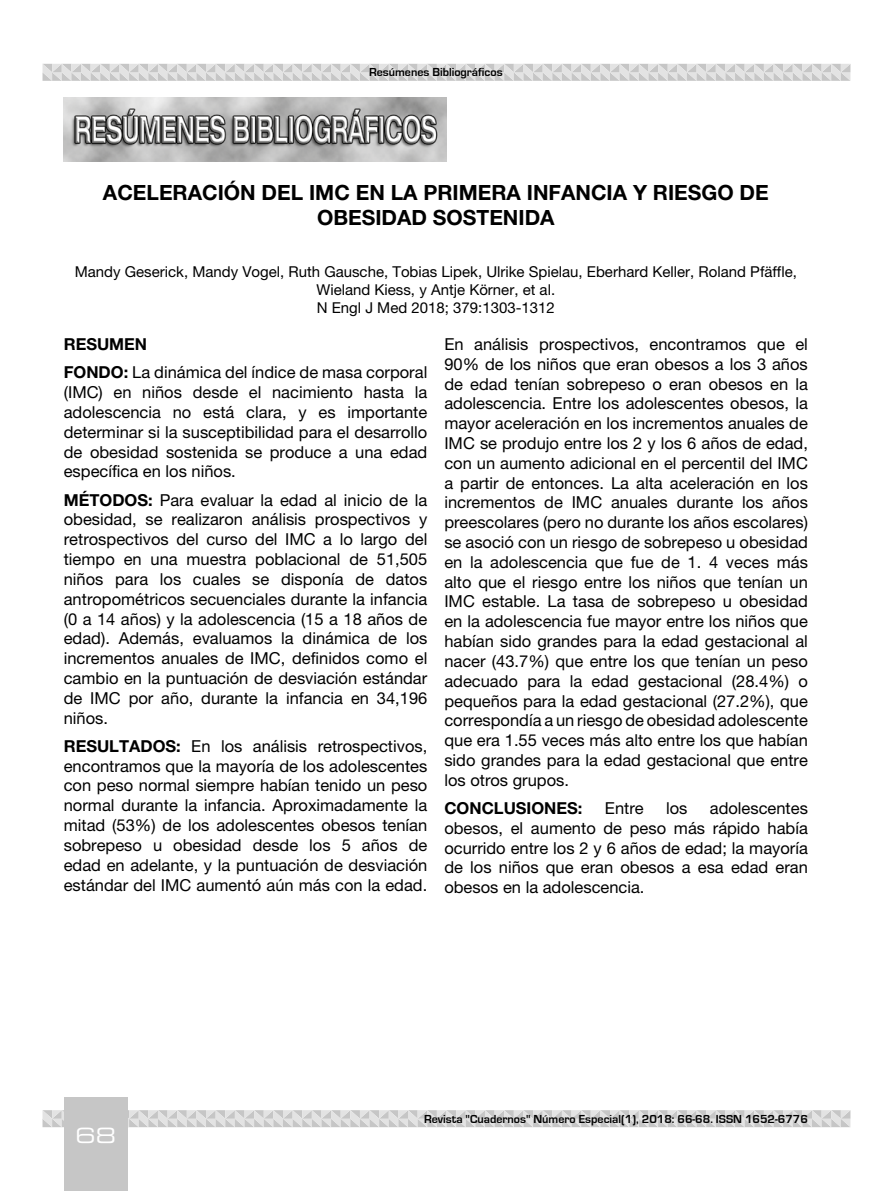
<style>
.page{position:relative;width:893px;height:1191px;background:#fff}
.page>*{position:absolute;margin:0;border:0;box-sizing:border-box;transform-origin:0 0}
.t1{font:700 21px/25.2px "Helvetica Neue LT Std";color:#000;text-align:center}
.t2{font:21px "Eurostile LT Std Ex 2";color:#fff}
.t3{font:16.5px/19.8px "Helvetica Neue LT Std";color:#000;text-align:justify}
.t4{font:700 16.5px "Helvetica Neue LT Std";color:#000}
.t5{font:15px/18px "Helvetica Neue LT Std";color:#000;text-align:center}
.t6{font:700 12px "Eurostile";color:#000}
.s1{font-weight:700}
</style>
<div class="page">
<svg style="left:43px;top:64px;width:807px;height:17px"></svg>
<svg style="left:43px;top:1110px;width:807px;height:17px"></svg>
<div style="left:64px;top:1097px;width:64px;height:94px;background:#c6c6c6"></div>
<img style="left:64px;top:98px;width:382px;height:64px">
<p class="t6" style="left:369px;top:66px;width:135px">Resúmenes Bibliográficos</p>
<p class="t1" style="left:103px;top:179px;width:667px">ACELERACIÓN DEL IMC EN LA PRIMERA INFANCIA Y RIESGO DE<br>OBESIDAD SOSTENIDA</p>
<p class="t5" style="left:75px;top:263px;width:724px">Mandy Geserick, Mandy Vogel, Ruth Gausche, Tobias Lipek, Ulrike Spielau, Eberhard Keller, Roland Pfäffle,<br>Wieland Kiess, y Antje Körner, et al.<br>N Engl J Med 2018; 379:1303-1312</p>
<p class="t3" style="left:64px;top:330px;width:365px;line-height:28.3px"><span class="s1">RESUMEN<br>FONDO:</span> La dinámica del índice de masa corporal</p>
<p class="t3" style="left:64px;top:382px;width:365px">(IMC) en niños desde el nacimiento hasta la adolescencia no está clara, y es importante determinar si la susceptibilidad para el desarrollo de obesidad sostenida se produce a una edad específica en los niños.</p>
<p class="t3" style="left:64px;top:489px;width:365px"><span class="s1">MÉTODOS:</span> Para evaluar la edad al inicio de la obesidad, se realizaron análisis prospectivos y retrospectivos del curso del IMC a lo largo del tiempo en una muestra poblacional de 51,505 niños para los cuales se disponía de datos antropométricos secuenciales durante la infancia (0 a 14 años) y la adolescencia (15 a 18 años de edad). Además, evaluamos la dinámica de los incrementos anuales de IMC, definidos como el cambio en la puntuación de desviación estándar de IMC por año, durante la infancia en 34,196 niños.</p>
<p class="t3" style="left:64px;top:736px;width:365px"><span class="s1">RESULTADOS:</span> En los análisis retrospectivos, encontramos que la mayoría de los adolescentes con peso normal siempre habían tenido un peso normal durante la infancia. Aproximadamente la mitad (53%) de los adolescentes obesos tenían sobrepeso u obesidad desde los 5 años de edad en adelante, y la puntuación de desviación estándar del IMC aumentó aún más con la edad.</p>
<p class="t3" style="left:444px;top:334px;width:365px">En análisis prospectivos, encontramos que el 90% de los niños que eran obesos a los 3 años de edad tenían sobrepeso o eran obesos en la adolescencia. Entre los adolescentes obesos, la mayor aceleración en los incrementos anuales de IMC se produjo entre los 2 y los 6 años de edad, con un aumento adicional en el percentil del IMC a partir de entonces. La alta aceleración en los incrementos de IMC anuales durante los años preescolares (pero no durante los años escolares) se asoció con un riesgo de sobrepeso u obesidad en la adolescencia que fue de 1. 4 veces más alto que el riesgo entre los niños que tenían un IMC estable. La tasa de sobrepeso u obesidad en la adolescencia fue mayor entre los niños que habían sido grandes para la edad gestacional al nacer (43.7%) que entre los que tenían un peso adecuado para la edad gestacional (28.4%) o pequeños para la edad gestacional (27.2%), que correspondía a un riesgo de obesidad adolescente que era 1.55 veces más alto entre los que habían sido grandes para la edad gestacional que entre los otros grupos.</p>
<p class="t4" style="left:444px;top:798px;width:140px">CONCLUSIONES:</p>
<p class="t3" style="left:605px;top:798px;width:40px">Entre</p>
<p class="t3" style="left:666px;top:798px;width:23px">los</p>
<p class="t3" style="left:444px;top:798px;width:365px;text-indent:265px">adolescentes obesos, el aumento de peso más rápido había ocurrido entre los 2 y 6 años de edad; la mayoría de los niños que eran obesos a esa edad eran obesos en la adolescencia.</p>
<p class="t2" style="left:75px;top:1121px;width:42px">68</p>
<p class="t6" style="left:424px;top:1112px;width:385px">Revista "Cuadernos" Número Especial(1), 2018: 66-68. ISSN 1652-6776</p>
</div>
